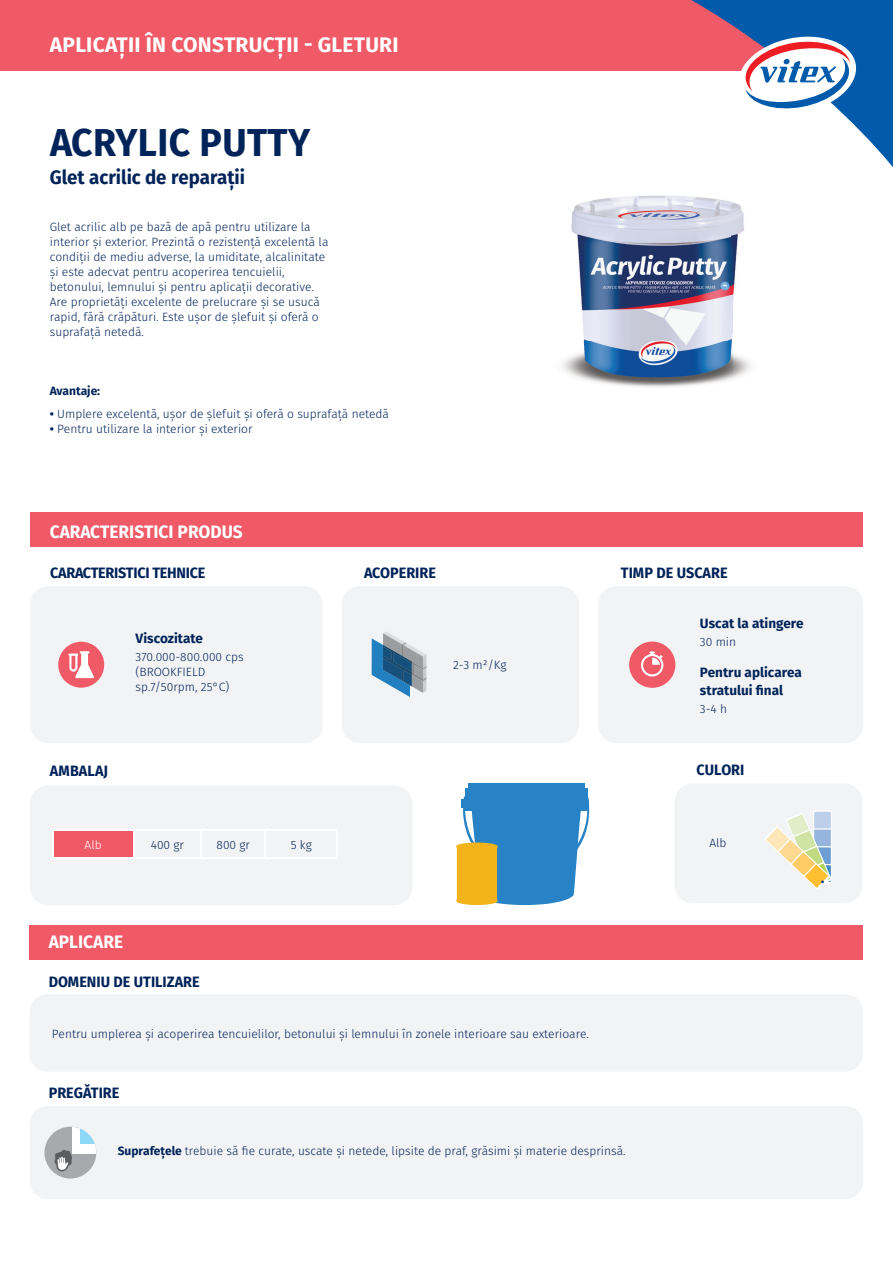
<style>
.page{position:relative;width:893px;height:1263px;background:#fff}
.page>*{position:absolute;margin:0;border:0;box-sizing:border-box;transform-origin:0 0}
.t1{font:700 38.85px "Fira Sans";letter-spacing:.01em;color:#002359;scale:.96 1}
.t2{font:700 21px "Fira Sans";letter-spacing:.01em;color:#fff}
.t3{font:700 19.5px "Fira Sans";color:#002359;scale:.96 1}
.t4{font:700 18px "Fira Sans";color:#fff;scale:.96 1}
.t5{font:700 15px "Fira Sans";color:#002359;scale:.96 1}
.t6{font:700 15px "Fira Sans";letter-spacing:-.02em;color:#002359;scale:.96 1}
.t7{font:700 13.5px/18px "Fira Sans";color:#002359}
.t8{font:300 12px/15px "Fira Sans";color:#002359}
.t9{font:700 12px "Fira Sans";color:#002359}
.t10{font:300 12px "Fira Sans";color:#fff}
.s1{font-weight:700}
</style>
<div class="page">
<div style="left:0;top:0;width:795px;height:70px;background:#f05a67"></div>
<svg style="left:634px;top:0;width:259px;height:167px"></svg>
<svg style="left:736px;top:32px;width:123px;height:86px"></svg>
<div style="left:30px;top:994px;width:833px;height:78px;background:#f2f3f4;border-radius:18px"></div>
<div style="left:30px;top:925px;width:833px;height:34px;background:#f05a67"></div>
<div style="left:30px;top:1106px;width:833px;height:93px;background:#f2f3f4;border-radius:18px"></div>
<div style="left:44px;top:1127px;width:52px;height:51px;background:#a7aaac;border-radius:26px"></div>
<div style="left:73px;top:1127px;width:23px;height:26px;background:#fff"></div>
<svg style="left:80px;top:1127px;width:16px;height:17px"></svg>
<svg style="left:54px;top:1149px;width:19px;height:23px"></svg>
<div style="left:30px;top:513px;width:833px;height:34px;background:#f05a67"></div>
<div style="left:30px;top:786px;width:382px;height:119px;background:#f2f3f4;border-radius:18px"></div>
<svg style="left:456px;top:783px;width:134px;height:122px;background:#619ab2"></svg>
<img style="left:563px;top:153px;width:221px;height:234px">
<div style="left:53px;top:830px;width:81px;height:28px;background:#f05a67"></div>
<hr style="left:52px;top:829px;width:82px;height:1px;background:#fff">
<svg style="left:52px;top:830px;width:1px;height:27px"></svg>
<hr style="left:134px;top:829px;width:67px;height:1px;background:#fff">
<hr style="left:201px;top:829px;width:64px;height:1px;background:#fff">
<hr style="left:265px;top:829px;width:73px;height:1px;background:#fff">
<svg style="left:133px;top:830px;width:203px;height:27px"></svg>
<hr style="left:336px;top:830px;width:2px;height:27px;background:#fff">
<hr style="left:134px;top:857px;width:67px;height:1px;background:#fff">
<hr style="left:201px;top:857px;width:64px;height:1px;background:#fff">
<hr style="left:265px;top:857px;width:73px;height:1px;background:#fff">
<hr style="left:52px;top:857px;width:82px;height:1px;background:#fff">
<div style="left:342px;top:586px;width:237px;height:157px;background:#f2f3f4;border-radius:18px"></div>
<div style="left:30px;top:586px;width:293px;height:157px;background:#f2f3f4;border-radius:18px"></div>
<div style="left:598px;top:586px;width:265px;height:157px;background:#f2f3f4;border-radius:18px"></div>
<svg style="left:629px;top:641px;width:46px;height:47px"></svg>
<svg style="left:372px;top:631px;width:54px;height:66px"></svg>
<div style="left:58px;top:642px;width:46px;height:46px;background:#f05a67;border-radius:50%"></div>
<svg style="left:68px;top:651px;width:26px;height:27px"></svg>
<div style="left:675px;top:783px;width:187px;height:120px;background:#f2f3f4;border-radius:18px"></div>
<div style="left:813px;top:810px;width:19px;height:74px;background:#ecf1f8;border-radius:2px"></div>
<svg style="left:765px;top:812px;width:66px;height:77px"></svg>
<h2 class="t2" style="left:50px;top:30px;width:350px">APLICAȚII ÎN CONSTRUCȚII - GLETURI</h2>
<h1 class="t1" style="left:50px;top:115px;width:273px">ACRYLIC PUTTY</h1>
<h3 class="t3" style="left:50px;top:164px;width:205px">Glet acrilic de reparații</h3>
<p class="t8" style="left:50px;top:220px;width:280px">Glet acrilic alb pe bază de apă pentru utilizare la interior și exterior. Prezintă o rezistență excelentă la condiții de mediu adverse, la umiditate, alcalinitate și este adecvat pentru acoperirea tencuielii, betonului, lemnului și pentru aplicații decorative.<br>Are proprietăți excelente de prelucrare și se usucă rapid, fără crăpături. Este ușor de șlefuit și oferă o suprafață netedă.</p>
<p class="t9" style="left:50px;top:383px;width:52px">Avantaje:</p>
<p class="t8" style="left:50px;top:407px;width:341px"><span class="s1">•</span> Umplere excelentă, ușor de șlefuit și oferă o suprafață netedă</p>
<p class="t8" style="left:50px;top:422px;width:204px"><span class="s1">•</span> Pentru utilizare la interior și exterior</p>
<h3 class="t4" style="left:50px;top:519px;width:203px">CARACTERISTICI PRODUS</h3>
<p class="t6" style="left:50px;top:562px;width:163px">CARACTERISTICI TEHNICE</p>
<p class="t5" style="left:364px;top:562px;width:76px">ACOPERIRE</p>
<p class="t5" style="left:621px;top:562px;width:113px">TIMP DE USCARE</p>
<p class="t7" style="left:136px;top:631px;width:69px">Viscozitate</p>
<p class="t8" style="left:136px;top:651px;width:110px">370.000-800.000 cps (BROOKFIELD sp.7/50rpm, 25°C)</p>
<p class="t8" style="left:453px;top:659px;width:55px">2-3 m²/Kg</p>
<p class="t5" style="left:50px;top:760px;width:62px">AMBALAJ</p>
<p class="t10" style="left:85px;top:836px;width:19px">Alb</p>
<p class="t8" style="left:151px;top:838px;width:35px">400 gr</p>
<p class="t8" style="left:217px;top:838px;width:35px">800 gr</p>
<p class="t8" style="left:291px;top:838px;width:23px">5 kg</p>
<h3 class="t4" style="left:49px;top:929px;width:79px">APLICARE</h3>
<p class="t5" style="left:49px;top:971px;width:159px">DOMENIU DE UTILIZARE</p>
<p class="t8" style="left:52px;top:1027px;width:539px">Pentru umplerea și acoperirea tencuielilor, betonului și lemnului în zonele interioare sau exterioare.</p>
<p class="t5" style="left:49px;top:1082px;width:75px">PREGĂTIRE</p>
<p class="t8" style="left:118px;top:1144px;width:509px"><span class="s1">Suprafețele</span> trebuie să fie curate, uscate și netede, lipsite de praf, grăsimi și materie desprinsă.</p>
<p class="t7" style="left:700px;top:615px;width:105px">Uscat la atingere</p>
<p class="t8" style="left:700px;top:635px;width:38px">30 min</p>
<p class="t7" style="left:700px;top:664px;width:103px">Pentru aplicarea stratului final</p>
<p class="t8" style="left:700px;top:702px;width:29px">3-4 h</p>
<p class="t5" style="left:696px;top:759px;width:51px">CULORI</p>
<p class="t8" style="left:709px;top:836px;width:19px">Alb</p>
</div>
